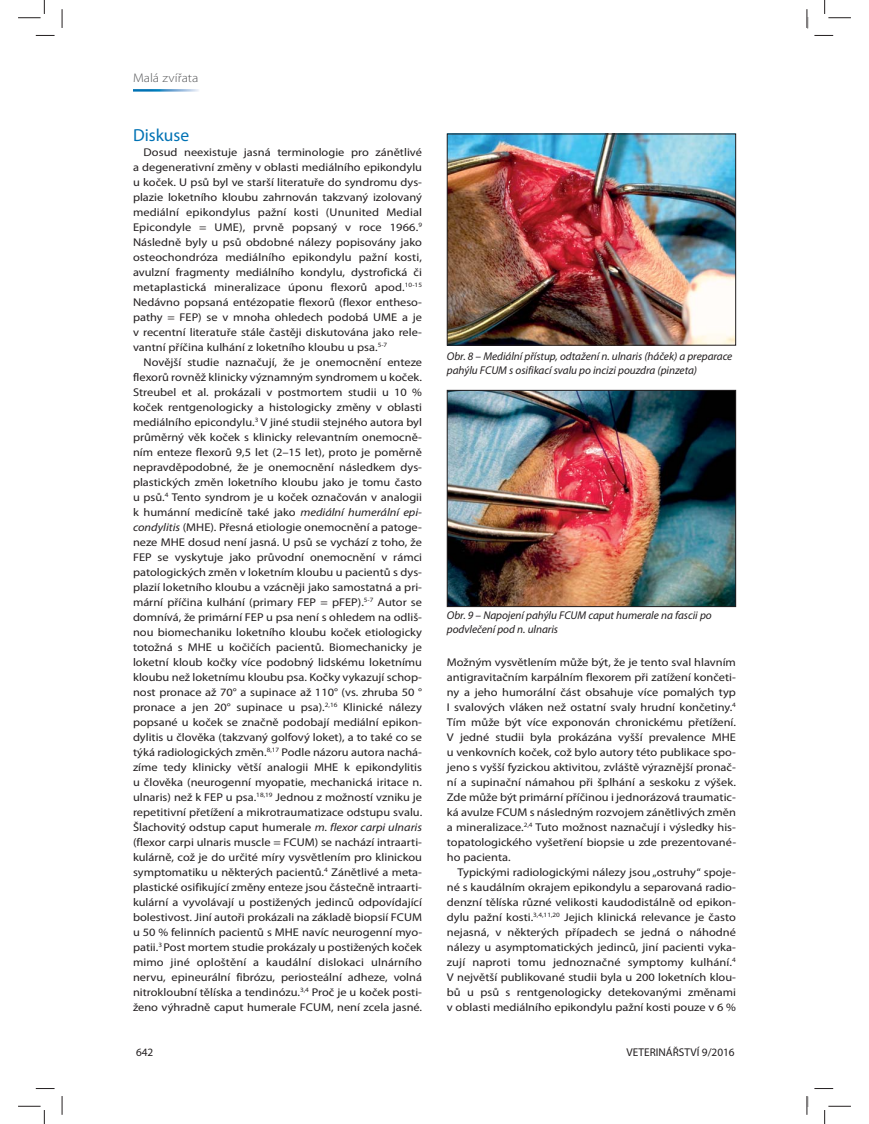
<style>
.page{position:relative;width:869px;height:1124px;background:#fff}
.page>*{position:absolute;margin:0;border:0;box-sizing:border-box;transform-origin:0 0}
.t1{font:17.5px "Myriad Pro";color:#0072b4}
.t2{font:300 12.5px "Myriad Pro";color:#58595b;scale:1.1 1}
.t3{font:11.25px/15px "Myriad Pro";color:#231f20;text-align:justify;scale:1.1 1}
.t4{font:italic 11.25px/13.8px "Myriad Pro";letter-spacing:-.005em;color:#231f20}
.t5{font:11.25px "Myriad Pro";color:#231f20}
.s1{font-style:italic}
</style>
<div class="page">
<img style="left:448px;top:136px;width:285px;height:207px">
<div style="left:446px;top:134px;width:289px;height:211px;border:1px solid #231f20"></div>
<img style="left:448px;top:392px;width:285px;height:212px">
<div style="left:446px;top:390px;width:289px;height:216px;border:1px solid #231f20"></div>
<svg style="left:36px;top:35px;width:19px;height:1px"></svg>
<svg style="left:814px;top:35px;width:18px;height:1px"></svg>
<svg style="left:36px;top:1088px;width:19px;height:1px"></svg>
<svg style="left:814px;top:1088px;width:18px;height:1px"></svg>
<svg style="left:61px;top:9px;width:2px;height:19px"></svg>
<svg style="left:61px;top:1096px;width:2px;height:18px"></svg>
<svg style="left:806px;top:9px;width:2px;height:19px"></svg>
<svg style="left:806px;top:1096px;width:2px;height:18px"></svg>
<svg style="left:18px;top:1px;width:27px;height:18px"></svg>
<svg style="left:18px;top:1105px;width:27px;height:18px"></svg>
<svg style="left:824px;top:1px;width:26px;height:18px"></svg>
<svg style="left:824px;top:1105px;width:26px;height:18px"></svg>
<p class="t2" style="left:133px;top:70px;width:61px">Malá zvířata</p>
<h1 class="t1" style="left:133px;top:124px;width:58px">Diskuse</h1>
<p class="t3" style="left:133px;top:144px;width:264px;text-indent:11px">Dosud neexistuje jasná terminologie pro zánětlivé a degenerativní změny v oblasti mediálního epikondylu u koček. U psů byl ve starší literatuře do syndromu dys&shy;plazie loketního kloubu zahrnován takzvaný izolovaný mediální epikondylus pažní kosti (Ununited Medial Epicondyle = UME), prvně popsaný v roce 1966.<sup>9<br></sup>Následně byly u psů obdobné nálezy popisovány jako osteochondróza mediálního epikondylu pažní kosti, avulzní fragmenty mediálního kondylu, dystrofická či metaplastická mineralizace úponu flexorů apod.<sup>10-15<br></sup>Nedávno popsaná entézopatie flexorů (flexor entheso&shy;pathy = FEP) se v mnoha ohledech podobá UME a je v recentní literatuře stále častěji diskutována jako rele&shy;vantní příčina kulhání z loketního kloubu u psa.<sup>5-7</sup></p>
<p class="t3" style="left:133px;top:354px;width:264px;text-indent:11px">Novější studie naznačují, že je onemocnění enteze flexorů rovněž klinicky významným syndromem u koček.<br>Streubel et al. prokázali v postmortem studii u 10 % koček rentgenologicky a histologicky změny v oblasti mediálního epicondylu.<sup>3</sup> V jiné studii stejného autora byl průměrný věk koček s klinicky relevantním onemocně&shy;ním enteze flexorů 9,5 let (2–15 let), proto je poměrně nepravděpodobné, že je onemocnění následkem dys&shy;plastických změn loketního kloubu jako je tomu často u psů.<sup>4</sup> Tento syndrom je u koček označován v analogii k humánní medicíně také jako <span class="s1">mediální humerální epi&shy;condylitis</span> (MHE). Přesná etiologie onemocnění a patoge&shy;neze MHE dosud není jasná. U psů se vychází z toho, že FEP se vyskytuje jako průvodní onemocnění v rámci patologických změn v loketním kloubu u pacientů s dys&shy;plazií loketního kloubu a vzácněji jako samostatná a pri&shy;mární příčina kulhání (primary FEP = pFEP).<sup>5-7</sup> Autor se domnívá, že primární FEP u psa není s ohledem na odliš&shy;nou biomechaniku loketního kloubu koček etiologicky totožná s MHE u kočičích pacientů. Biomechanicky je loketní kloub kočky více podobný lidskému loketnímu kloubu než loketnímu kloubu psa. Kočky vykazují schop&shy;nost pronace až 70° a supinace až 110° (vs. zhruba 50 ° pronace a jen 20° supinace u psa).<sup>2,16</sup> Klinické nálezy popsané u koček se značně podobají mediální epikon&shy;dylitis u člověka (takzvaný golfový loket), a to také co se týká radiologických změn.<sup>8,17</sup> Podle názoru autora nachá&shy;zíme tedy klinicky větší analogii MHE k epikondylitis u člověka (neurogenní myopatie, mechanická iritace n. ulnaris) než k FEP u psa.<sup>18,19</sup> Jednou z možností vzniku je repetitivní přetížení a mikrotraumatizace odstupu svalu.<br>Šlachovitý odstup caput humerale <span class="s1">m. flexor carpi ulnaris </span>(flexor carpi ulnaris muscle = FCUM) se nachází intraarti&shy;kulárně, což je do určité míry vysvětlením pro klinickou symptomatiku u některých pacientů.<sup>4</sup> Zánětlivé a meta&shy;plastické osifikující změny enteze jsou částečně intraarti&shy;kulární a vyvolávají u postižených jedinců odpovídající bolestivost. Jiní autoři prokázali na základě biopsií FCUM u 50 % felinních pacientů s MHE navíc neurogenní myo&shy;patii.<sup>3</sup> Post mortem studie prokázaly u postižených koček mimo jiné oploštění a kaudální dislokaci ulnárního nervu, epineurální fibrózu, periosteální adheze, volná nitrokloubní tělíska a tendinózu.<sup>3,4</sup> Proč je u koček posti&shy;ženo výhradně caput humerale FCUM, není zcela jasné.</p>
<p class="t4" style="left:446px;top:349px;width:287px">Obr. 8 – Mediální přístup, odtažení n. ulnaris (háček) a preparace pahýlu FCUM s osifikací svalu po incizi pouzdra (pinzeta)</p>
<p class="t4" style="left:446px;top:608px;width:266px">Obr. 9 – Napojení pahýlu FCUM caput humerale na fascii po podvlečení pod n. ulnaris</p>
<p class="t3" style="left:446px;top:654px;width:264px">Možným vysvětlením může být, že je tento sval hlavním antigravitačním karpálním flexorem při zatížení končeti&shy;ny a jeho humorální část obsahuje více pomalých typ I svalových vláken než ostatní svaly hrudní končetiny.<sup>4<br></sup>Tím může být více exponován chronickému přetížení.<br>V jedné studii byla prokázána vyšší prevalence MHE u venkovních koček, což bylo autory této publikace spo&shy;jeno s vyšší fyzickou aktivitou, zvláště výraznější pronač&shy;ní a supinační námahou při šplhání a seskoku z výšek.<br>Zde může být primární příčinou i jednorázová traumatic&shy;ká avulze FCUM s následným rozvojem zánětlivých změn a mineralizace.<sup>2,4</sup> Tuto možnost naznačují i výsledky his&shy;topatologického vyšetření biopsie u zde prezentované&shy;ho pacienta.</p>
<p class="t3" style="left:446px;top:864px;width:264px;text-indent:11px">Typickými radiologickými nálezy jsou „ostruhy“ spoje&shy;né s kaudálním okrajem epikondylu a separovaná radio&shy;denzní tělíska různé velikosti kaudodistálně od epikon&shy;dylu pažní kosti.<sup>3,4,11,20</sup> Jejich klinická relevance je často nejasná, v některých případech se jedná o náhodné nálezy u asymptomatických jedinců, jiní pacienti vyka&shy;zují naproti tomu jednoznačné symptomy kulhání.<sup>4<br></sup>V největší publikované studii byla u 200 loketních klou&shy;bů u psů s rentgenologicky detekovanými změnami v oblasti mediálního epikondylu pažní kosti pouze v 6 %</p>
<p class="t5" style="left:136px;top:1045px;width:19px">642</p>
<p class="t5" style="left:626px;top:1045px;width:110px">VETERINÁŘSTVÍ 9/2016</p>
</div>
